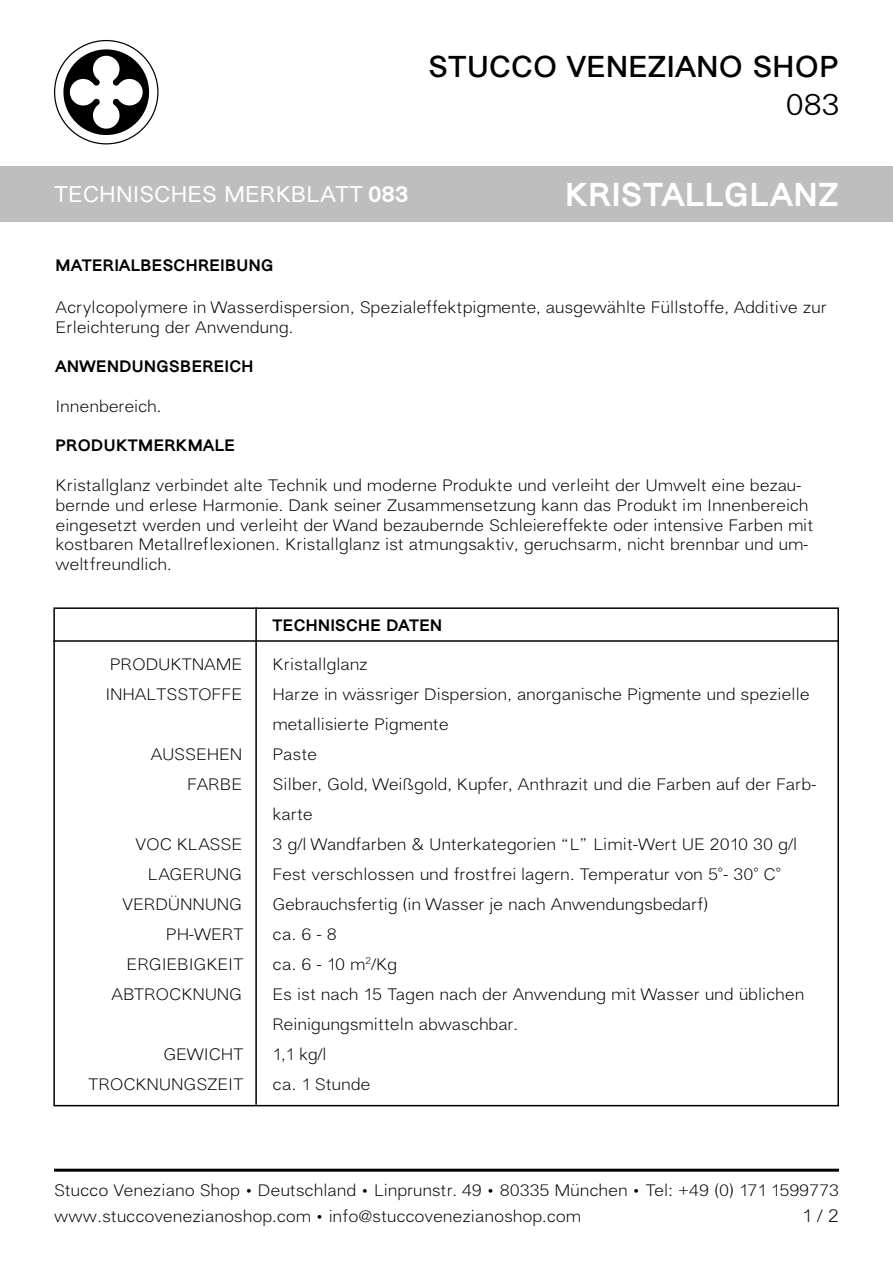
<style>
.page{position:relative;width:893px;height:1263px;background:#fff}
.page>*{position:absolute;margin:0;border:0;box-sizing:border-box;transform-origin:0 0}
.t1{font:800 33px "Atto";color:#fff}
.t2{font:700 30px "Atto";color:#000}
.t3{font:30px "Atto";color:#000}
.t4{font:500 22.5px "Atto";color:#fff}
.t5{font:300 18px "Atto";color:#000}
.t6{font:300 16.5px/19.8px "Atto";color:#000}
.t7{font:800 16.5px "Atto";color:#000}
.s1{font-weight:800}
</style>
<div class="page">
<div style="left:0;top:166px;width:893px;height:56px;background:#bfbebe"></div>
<svg style="left:54px;top:40px;width:105px;height:104px"></svg>
<hr style="left:54px;top:1169px;width:785px;height:3px;background:#000">
<hr style="left:255px;top:607px;width:2px;height:498px;background:#000">
<hr style="left:53px;top:640px;width:786px;height:2px;background:#000">
<h2 class="t2" style="left:428px;top:48px;width:412px">STUCCO VENEZIANO SHOP</h2>
<h2 class="t3" style="left:786px;top:85px;width:56px">083</h2>
<h3 class="t4" style="left:54px;top:181px;width:357px">TECHNISCHES MERKBLATT <span class="s1">083</span></h3>
<h1 class="t1" style="left:565px;top:172px;width:275px">KRISTALLGLANZ</h1>
<p class="t7" style="left:56px;top:254px;width:220px">MATERIALBESCHREIBUNG</p>
<p class="t6" style="left:56px;top:297px;width:773px">Acrylcopolymere in Wasserdispersion, Spezialeffektpigmente, ausgewählte Füllstoffe, Additive zur<br>Erleichterung der Anwendung.</p>
<p class="t7" style="left:56px;top:355px;width:200px">ANWENDUNGSBEREICH</p>
<p class="t6" style="left:56px;top:396px;width:107px">Innenbereich.</p>
<p class="t7" style="left:56px;top:434px;width:181px">PRODUKTMERKMALE</p>
<p class="t6" style="left:56px;top:476px;width:759px">Kristallglanz verbindet alte Technik und moderne Produkte und verleiht der Umwelt eine bezau&shy;bernde und erlese Harmonie. Dank seiner Zusammensetzung kann das Produkt im Innenbereich eingesetzt werden und verleiht der Wand bezaubernde Schleiereffekte oder intensive Farben mit kostbaren Metallreflexionen. Kristallglanz ist atmungsaktiv, geruchsarm, nicht brennbar und um&shy;weltfreundlich.</p>
<p class="t6" style="left:110px;top:654px;width:134px">PRODUKTNAME</p>
<p class="t6" style="left:105px;top:684px;width:138px">INHALTSSTOFFE</p>
<p class="t6" style="left:151px;top:744px;width:93px">AUSSEHEN</p>
<p class="t6" style="left:187px;top:774px;width:56px">FARBE</p>
<p class="t6" style="left:136px;top:834px;width:108px">VOC KLASSE</p>
<p class="t6" style="left:148px;top:864px;width:96px">LAGERUNG</p>
<p class="t6" style="left:122px;top:894px;width:121px">VERDÜNNUNG</p>
<p class="t6" style="left:166px;top:924px;width:79px">PH-WERT</p>
<p class="t6" style="left:127px;top:954px;width:118px">ERGIEBIGKEIT</p>
<p class="t6" style="left:111px;top:984px;width:132px">ABTROCKNUNG</p>
<p class="t6" style="left:163px;top:1044px;width:82px">GEWICHT</p>
<p class="t6" style="left:88px;top:1074px;width:157px">TROCKNUNGSZEIT</p>
<p class="t7" style="left:273px;top:614px;width:171px">TECHNISCHE DATEN</p>
<p class="t6" style="left:273px;top:654px;width:96px">Kristallglanz</p>
<p class="t6" style="left:273px;top:679px;width:538px;line-height:30px">Harze in wässriger Dispersion, anorganische Pigmente und spezielle metallisierte Pigmente</p>
<p class="t6" style="left:273px;top:744px;width:46px">Paste</p>
<p class="t6" style="left:273px;top:769px;width:545px;line-height:30px">Silber, Gold, Weißgold, Kupfer, Anthrazit und die Farben auf der Farb&shy;karte</p>
<p class="t6" style="left:273px;top:834px;width:526px">3 g/l Wandfarben &amp; Unterkategorien “L” Limit-Wert UE 2010 30 g/l</p>
<p class="t6" style="left:273px;top:864px;width:510px">Fest verschlossen und frostfrei lagern. Temperatur von 5°- 30° C°</p>
<p class="t6" style="left:273px;top:894px;width:437px">Gebrauchsfertig (in Wasser je nach Anwendungsbedarf)</p>
<p class="t6" style="left:273px;top:924px;width:66px">ca. 6 - 8</p>
<p class="t6" style="left:273px;top:954px;width:126px">ca. 6 - 10 m<sup>2</sup>/Kg</p>
<p class="t6" style="left:273px;top:979px;width:533px;line-height:30px">Es ist nach 15 Tagen nach der Anwendung mit Wasser und üblichen<br>Reinigungsmitteln abwaschbar.</p>
<p class="t6" style="left:273px;top:1044px;width:55px">1,1 kg/l</p>
<p class="t6" style="left:273px;top:1074px;width:99px">ca. 1 Stunde</p>
<p class="t6" style="left:54px;top:1181px;width:786px">Stucco Veneziano Shop • Deutschland • Linprunstr. 49 • 80335 München • Tel: +49 (0) 171 1599773</p>
<p class="t6" style="left:54px;top:1207px;width:528px">www.stuccovenezianoshop.com • info@stuccovenezianoshop.com</p>
<p class="t5" style="left:802px;top:1204px;width:38px">1 / 2</p>
</div>
